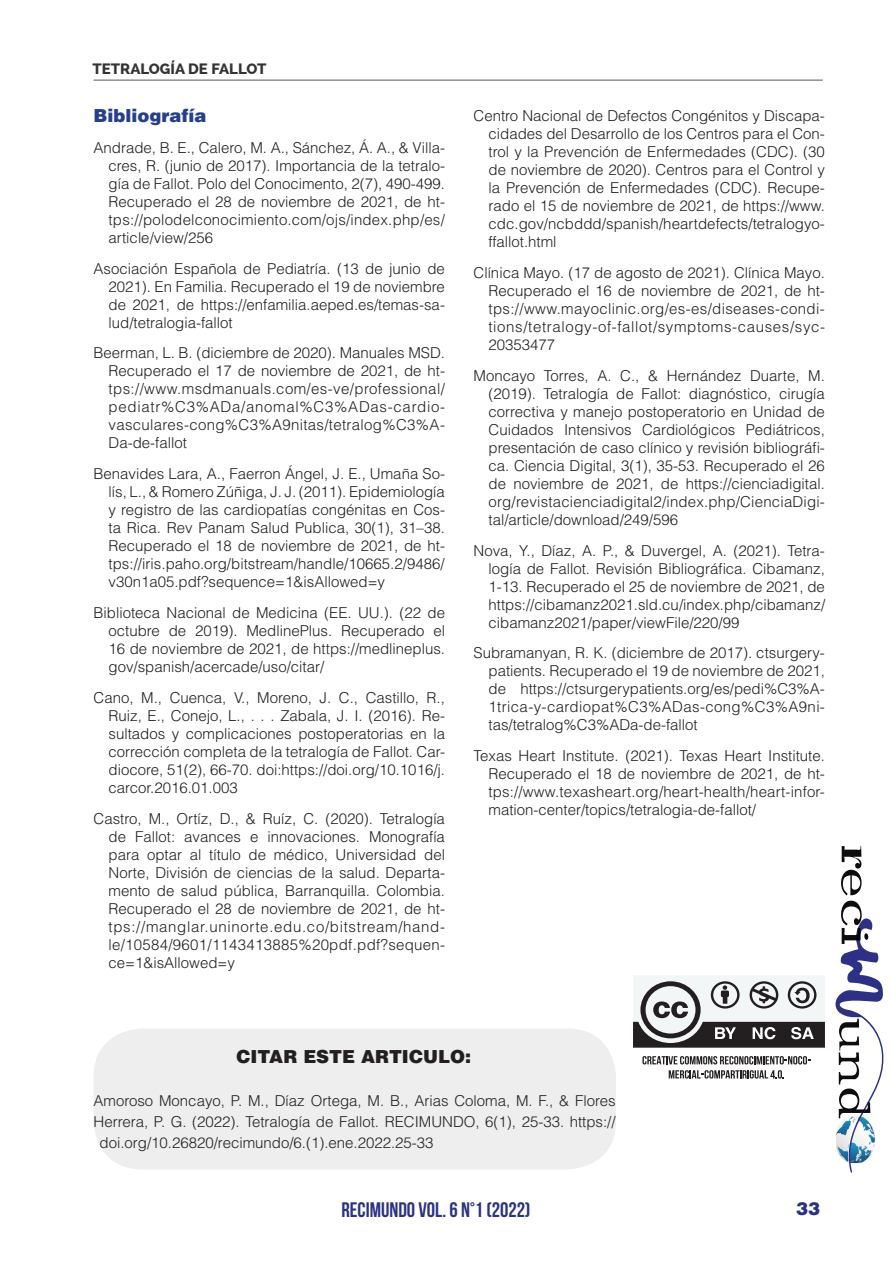
<style>
.page{position:relative;width:893px;height:1263px;background:#fff}
.page>*{position:absolute;margin:0;border:0;box-sizing:border-box;transform-origin:0 0}
.t1{font:700 21px "Bebas Neue";color:#2b3481}
.t2{font:900 18px "Helvetica LT Std";color:#231f20}
.t3{font:900 18px "Helvetica LT Std";color:#253f8e}
.t4{font:900 18px "Helvetica LT Std";color:#2b3481}
.t5{font:300 15px/18px "Helvetica LT Std";color:#231f20;text-align:justify}
.t6{font:800 15px "Raleway";color:#333}
</style>
<div class="page">
<hr style="left:94px;top:80px;width:729px;height:1px;background:#545557">
<svg style="left:841px;top:846px;width:20px;height:49px"></svg>
<svg style="left:835px;top:901px;width:49px;height:272px"></svg>
<div style="left:94px;top:1028px;width:522px;height:141px;background:#edeeed;border-radius:49px"></div>
<svg style="left:642px;top:1056px;width:168px;height:8px"></svg>
<svg style="left:669px;top:1070px;width:115px;height:8px"></svg>
<div style="left:633px;top:975px;width:192px;height:73px;background:#f3f6f7"></div>
<svg style="left:633px;top:981px;width:192px;height:67px"></svg>
<p class="t6" style="left:92px;top:61px;width:176px">TETRALOGÍA DE FALLOT</p>
<p class="t3" style="left:94px;top:104px;width:115px">Bibliografía</p>
<p class="t5" style="left:109px;top:138px;width:338px;text-indent:-15px">Andrade, B. E., Calero, M. A., Sánchez, Á. A., &amp; Villa&shy;cres, R. (junio de 2017). Importancia de la tetralo&shy;gía de Fallot. Polo del Conocimento, 2(7), 490-499.<br>Recuperado el 28 de noviembre de 2021, de ht&shy;tps://polodelconocimiento.com/ojs/index.php/es/ article/view/256</p>
<p class="t5" style="left:109px;top:259px;width:338px;text-indent:-15px">Asociación Española de Pediatría. (13 de junio de 2021). En Familia. Recuperado el 19 de noviembre de 2021, de https://enfamilia.aeped.es/temas-sa&shy;lud/tetralogia-fallot</p>
<p class="t5" style="left:109px;top:344px;width:338px;text-indent:-15px">Beerman, L. B. (diciembre de 2020). Manuales MSD.<br>Recuperado el 17 de noviembre de 2021, de ht&shy;tps://www.msdmanuals.com/es-ve/professional/ pediatr%C3%ADa/anomal%C3%ADas-cardio&shy;vasculares-cong%C3%A9nitas/tetralog%C3%A-Da-de-fallot</p>
<p class="t5" style="left:109px;top:465px;width:338px;text-indent:-15px">Benavides Lara, A., Faerron Ángel, J. E., Umaña So&shy;lís, L., &amp; Romero Zúñiga, J. J. (2011). Epidemiología y registro de las cardiopatías congénitas en Cos&shy;ta Rica. Rev Panam Salud Publica, 30(1), 31–38.<br>Recuperado el 18 de noviembre de 2021, de ht&shy;tps://iris.paho.org/bitstream/handle/10665.2/9486/ v30n1a05.pdf?sequence=1&amp;isAllowed=y</p>
<p class="t5" style="left:109px;top:603px;width:338px;text-indent:-15px">Biblioteca Nacional de Medicina (EE. UU.). (22 de octubre de 2019). MedlinePlus. Recuperado el 16 de noviembre de 2021, de https://medlineplus. gov/spanish/acercade/uso/citar/</p>
<p class="t5" style="left:109px;top:688px;width:338px;text-indent:-15px">Cano, M., Cuenca, V., Moreno, J. C., Castillo, R., Ruiz, E., Conejo, L., . . . Zabala, J. I. (2016). Re&shy;sultados y complicaciones postoperatorias en la corrección completa de la tetralogía de Fallot. Car&shy;diocore, 51(2), 66-70. doi:https://doi.org/10.1016/j. carcor.2016.01.003</p>
<p class="t5" style="left:109px;top:809px;width:338px;text-indent:-15px">Castro, M., Ortíz, D., &amp; Ruíz, C. (2020). Tetralogía de Fallot: avances e innovaciones. Monografía para optar al título de médico, Universidad del Norte, División de ciencias de la salud. Departa&shy;mento de salud pública, Barranquilla. Colombia.<br>Recuperado el 28 de noviembre de 2021, de ht&shy;tps://manglar.uninorte.edu.co/bitstream/hand&shy;le/10584/9601/1143413885%20pdf.pdf?sequen&shy;ce=1&amp;isAllowed=y</p>
<p class="t5" style="left:488px;top:107px;width:338px;text-indent:-15px">Centro Nacional de Defectos Congénitos y Discapa&shy;cidades del Desarrollo de los Centros para el Con&shy;trol y la Prevención de Enfermedades (CDC). (30 de noviembre de 2020). Centros para el Control y la Prevención de Enfermedades (CDC). Recupe&shy;rado el 15 de noviembre de 2021, de https://www. cdc.gov/ncbddd/spanish/heartdefects/tetralogyo&shy;ffallot.html</p>
<p class="t5" style="left:488px;top:264px;width:338px;text-indent:-15px">Clínica Mayo. (17 de agosto de 2021). Clínica Mayo.<br>Recuperado el 16 de noviembre de 2021, de ht&shy;tps://www.mayoclinic.org/es-es/diseases-condi&shy;tions/tetralogy-of-fallot/symptoms-causes/syc-20353477</p>
<p class="t5" style="left:488px;top:366px;width:338px;text-indent:-15px">Moncayo Torres, A. C., &amp; Hernández Duarte, M. (2019). Tetralogía de Fallot: diagnóstico, cirugía correctiva y manejo postoperatorio en Unidad de Cuidados Intensivos Cardiológicos Pediátricos, presentación de caso clínico y revisión bibliográfi&shy;ca. Ciencia Digital, 3(1), 35-53. Recuperado el 26 de noviembre de 2021, de https://cienciadigital. org/revistacienciadigital2/index.php/CienciaDigi&shy;tal/article/download/249/596</p>
<p class="t5" style="left:488px;top:541px;width:338px;text-indent:-15px">Nova, Y., Díaz, A. P., &amp; Duvergel, A. (2021). Tetra&shy;logía de Fallot. Revisión Bibliográfica. Cibamanz, 1-13. Recuperado el 25 de noviembre de 2021, de https://cibamanz2021.sld.cu/index.php/cibamanz/ cibamanz2021/paper/viewFile/220/99</p>
<p class="t5" style="left:488px;top:644px;width:338px;text-indent:-15px">Subramanyan, R. K. (diciembre de 2017). ctsurgery&shy;patients. Recuperado el 19 de noviembre de 2021, de https://ctsurgerypatients.org/es/pedi%C3%A-1trica-y-cardiopat%C3%ADas-cong%C3%A9ni&shy;tas/tetralog%C3%ADa-de-fallot</p>
<p class="t5" style="left:488px;top:747px;width:338px;text-indent:-15px">Texas Heart Institute. (2021). Texas Heart Institute.<br>Recuperado el 18 de noviembre de 2021, de ht&shy;tps://www.texasheart.org/heart-health/heart-infor&shy;mation-center/topics/tetralogia-de-fallot/</p>
<p class="t2" style="left:237px;top:1045px;width:236px">CITAR ESTE ARTICULO:</p>
<p class="t5" style="left:94px;top:1091px;width:524px">Amoroso Moncayo, P. M., Díaz Ortega, M. B., Arias Coloma, M. F., &amp; Flores</p>
<p class="t5" style="left:94px;top:1112px;width:524px">Herrera, P. G. (2022). Tetralogía de Fallot. RECIMUNDO, 6(1), 25-33. https://</p>
<p class="t5" style="left:100px;top:1133px;width:336px">doi.org/10.26820/recimundo/6.(1).ene.2022.25-33</p>
<h1 class="t1" style="left:341px;top:1198px;width:190px">RECIMUNDO VOL. 6 N°1 (2022)</h1>
<p class="t4" style="left:796px;top:1197px;width:26px">33</p>
</div>
